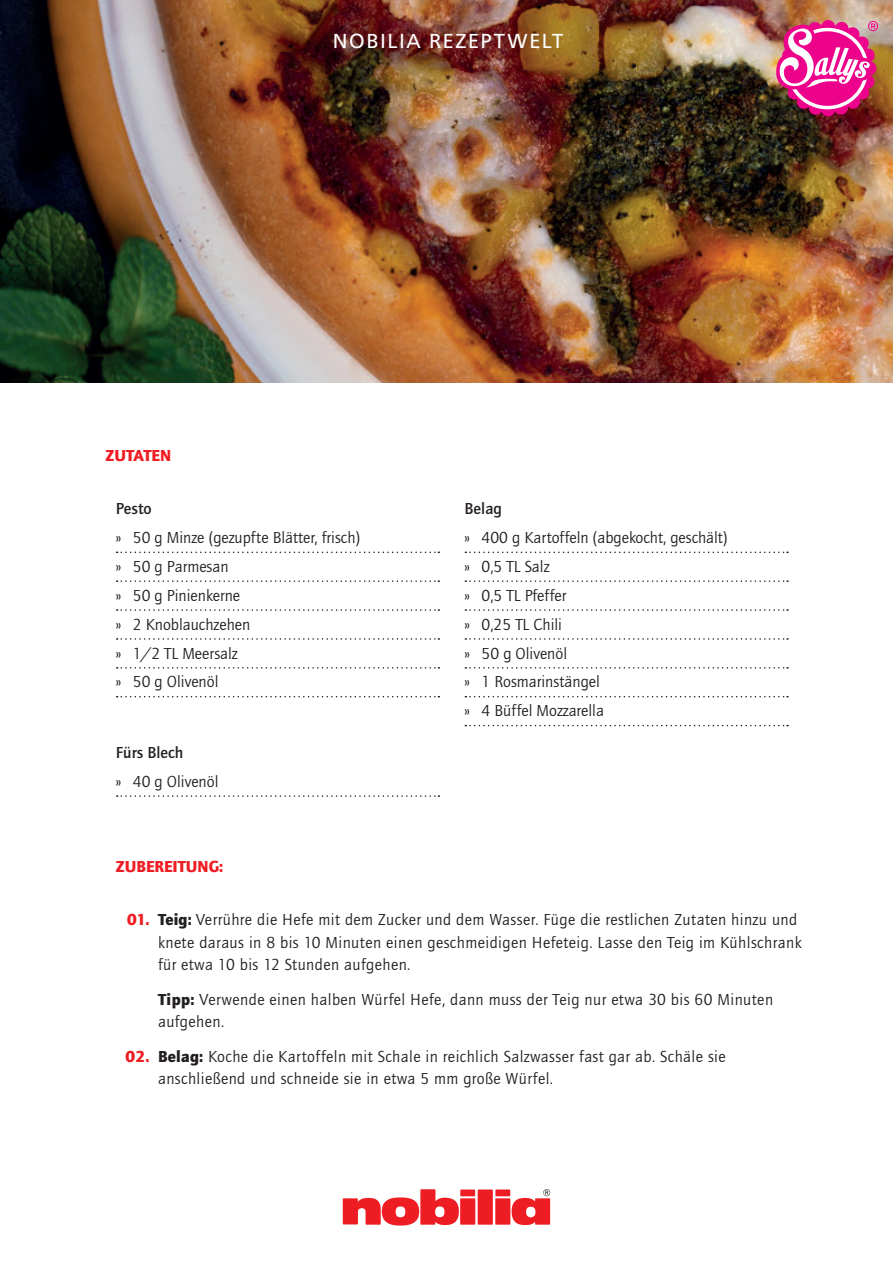
<style>
.page{position:relative;width:893px;height:1263px;background:#fff}
.page>*{position:absolute;margin:0;border:0;box-sizing:border-box;transform-origin:0 0}
.t1{font:21px "Frutus T";letter-spacing:.075em;color:#fff}
.t2{font:16.5px/22.5px "Quay Itc T Boo";letter-spacing:.025em;color:#231f20}
.t3{font:16.5px/28.8px "Quay Itc T Boo";color:#231f20}
.t4{font:900 16.5px "Quay Itc T";color:#ee1d23}
.t5{font:700 16.5px "Quay Itc T";color:#231f20}
.s1{font-family:"Quay Itc T";font-weight:900;color:#ee1d23}
.s2{font-family:"Quay Itc T";font-weight:900}
</style>
<div class="page">
<img style="left:0;top:0;width:893px;height:383px">
<svg style="left:343px;top:1189px;width:207px;height:36px"></svg>
<img style="left:776px;top:21px;width:102px;height:95px">
<svg style="left:117px;top:551px;width:322px;height:2px"></svg>
<svg style="left:117px;top:580px;width:322px;height:2px"></svg>
<svg style="left:117px;top:609px;width:322px;height:2px"></svg>
<svg style="left:117px;top:638px;width:322px;height:2px"></svg>
<svg style="left:117px;top:667px;width:322px;height:2px"></svg>
<svg style="left:117px;top:696px;width:322px;height:1px"></svg>
<svg style="left:117px;top:795px;width:322px;height:2px"></svg>
<svg style="left:465px;top:551px;width:323px;height:2px"></svg>
<svg style="left:465px;top:580px;width:323px;height:2px"></svg>
<svg style="left:465px;top:609px;width:323px;height:2px"></svg>
<svg style="left:465px;top:638px;width:323px;height:2px"></svg>
<svg style="left:465px;top:667px;width:323px;height:2px"></svg>
<svg style="left:465px;top:696px;width:323px;height:1px"></svg>
<svg style="left:465px;top:725px;width:323px;height:1px"></svg>
<p class="t4" style="left:106px;top:446px;width:67px">ZUTATEN</p>
<p class="t1" style="left:333px;top:29px;width:232px">NOBILIA REZEPTWELT</p>
<p class="t5" style="left:116px;top:499px;width:37px">Pesto</p>
<p class="t3" style="left:116px;top:523px;width:246px">» 50 g Minze (gezupfte Blätter, frisch) » 50 g Parmesan<br>» 50 g Pinienkerne<br>» 2 Knoblauchzehen<br>» 1/2 TL Meersalz<br>» 50 g Olivenöl</p>
<p class="t5" style="left:116px;top:743px;width:69px">Fürs Blech</p>
<p class="t3" style="left:116px;top:767px;width:104px">» 40 g Olivenöl</p>
<p class="t4" style="left:116px;top:857px;width:109px">ZUBEREITUNG:</p>
<p class="t5" style="left:465px;top:499px;width:39px">Belag</p>
<p class="t3" style="left:465px;top:523px;width:264px">» 400 g Kartoffeln (abgekocht, geschält) » 0,5 TL Salz<br>» 0,5 TL Pfeffer<br>» 0,25 TL Chili<br>» 50 g Olivenöl<br>» 1 Rosmarinstängel<br>» 4 Büffel Mozzarella</p>
<p class="t2" style="left:158px;top:909px;width:645px;text-indent:-31px"><span class="s1">01.</span> <span class="s2">Teig:</span> Verrühre die Hefe mit dem Zucker und dem Wasser. Füge die restlichen Zutaten hinzu und knete daraus in 8 bis 10 Minuten einen geschmeidigen Hefeteig. Lasse den Teig im Kühlschrank für etwa 10 bis 12 Stunden aufgehen.</p>
<p class="t2" style="left:158px;top:988px;width:617px"><span class="s2">Tipp:</span> Verwende einen halben Würfel Hefe, dann muss der Teig nur etwa 30 bis 60 Minuten aufgehen.</p>
<p class="t2" style="left:158px;top:1045px;width:569px;text-indent:-33px"><span class="s1">02.</span> <span class="s2">Belag:</span> Koche die Kartoffeln mit Schale in reichlich Salzwasser fast gar ab. Schäle sie anschließend und schneide sie in etwa 5 mm große Würfel.</p>
</div>
